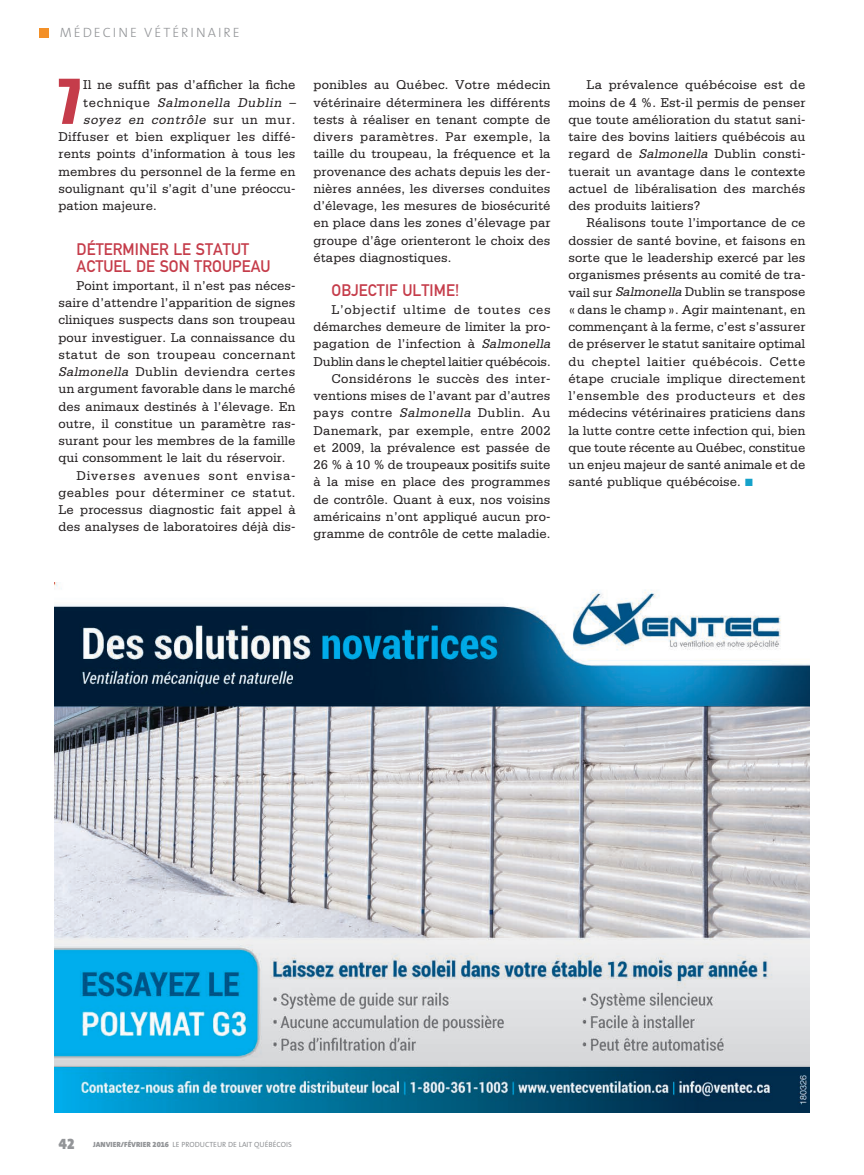
<style>
.page{position:relative;width:864px;height:1175px;background:#fff}
.page>*{position:absolute;margin:0;border:0;box-sizing:border-box;transform-origin:0 0}
.t1{font:57.15px "Impact";color:#c53c4a}
.t2{font:16.5px/17.2px "DIN Mittelschrift";letter-spacing:.005em;color:#c53c4a}
.t3{font:15px "The Mix Black Caps";color:#939598}
.t4{font:13.5px/17.2px "Serifa";letter-spacing:.005em;color:#231f20;text-align:justify}
.t5{font:13.5px "Serifa";letter-spacing:.03em;color:#231f20}
.t6{font:italic 13.5px "Serifa";letter-spacing:.045em;color:#231f20}
.t7{font:13.5px "Serifa";letter-spacing:.025em;color:#231f20}
.t8{font:13.5px "Serifa";letter-spacing:.035em;color:#231f20}
.t9{font:13.5px "Serifa";letter-spacing:.06em;color:#231f20}
.t10{font:300 13.5px "The Sans";letter-spacing:.15em;color:#939598}
.t11{font:7.5px "The Sans";color:#939598}
.s1{font-style:normal}
.s2{font-style:italic}
.s3{color:#15a2ca}
.s4{font-weight:900}
.s5{font-family:"The Sans Black Expert"}
</style>
<div class="page">
<img style="left:54px;top:583px;width:756px;height:529px">
<div style="left:40px;top:28px;width:9px;height:9px;background:#f39028"></div>
<p class="t10" style="left:60px;top:27px;width:182px">MÉDECINE VÉTÉRINAIRE</p>
<p class="t1" style="left:59px;top:66px;width:23px">7</p>
<p class="t4" style="left:83px;top:77px;width:214px">Il ne suffit pas d’afficher la fiche</p>
<p class="t6" style="left:83px;top:98px;width:216px"><span class="s1">technique</span> Salmonella Dublin –</p>
<p class="t6" style="left:83px;top:115px;width:214px">soyez en contrôle <span class="s1">sur un mur.</span></p>
<p class="t4" style="left:59px;top:129px;width:239px">Diffuser et bien expliquer les diffé-</p>
<p class="t4" style="left:59px;top:146px;width:238px">rents points d’information à tous les</p>
<p class="t4" style="left:59px;top:164px;width:239px">membres du personnel de la ferme en</p>
<p class="t4" style="left:59px;top:181px;width:238px">soulignant qu’il s’agit d’une préoccu-</p>
<p class="t4" style="left:59px;top:198px;width:100px">pation majeure.</p>
<p class="t2" style="left:77px;top:242px;width:196px">DÉTERMINER LE STATUT<br>ACTUEL DE SON TROUPEAU</p>
<p class="t4" style="left:77px;top:278px;width:221px">Point important, il n’est pas néces-</p>
<p class="t4" style="left:59px;top:295px;width:238px">saire d’attendre l’apparition de signes</p>
<p class="t4" style="left:59px;top:312px;width:238px">cliniques suspects dans son troupeau</p>
<p class="t4" style="left:59px;top:329px;width:238px">pour investiguer. La connaissance du</p>
<p class="t5" style="left:59px;top:350px;width:239px">statut de son troupeau concernant</p>
<p class="t7" style="left:59px;top:367px;width:238px"><span class="s2">Salmonella</span> Dublin deviendra certes</p>
<p class="t4" style="left:59px;top:381px;width:238px">un argument favorable dans le marché</p>
<p class="t4" style="left:59px;top:398px;width:238px">des animaux destinés à l’élevage. En</p>
<p class="t4" style="left:59px;top:416px;width:238px">outre, il constitue un paramètre ras-</p>
<p class="t4" style="left:59px;top:433px;width:238px">surant pour les membres de la famille</p>
<p class="t4" style="left:59px;top:450px;width:229px">qui consomment le lait du réservoir.</p>
<p class="t9" style="left:77px;top:471px;width:221px">Diverses avenues sont envisa-</p>
<p class="t5" style="left:59px;top:488px;width:239px">geables pour déterminer ce statut.</p>
<p class="t4" style="left:59px;top:502px;width:239px">Le processus diagnostic fait appel à</p>
<p class="t4" style="left:59px;top:519px;width:239px">des analyses de laboratoires déjà dis-</p>
<p class="t4" style="left:313px;top:77px;width:239px">ponibles au Québec. Votre médecin vétérinaire déterminera les différents tests à réaliser en tenant compte de divers paramètres. Par exemple, la taille du troupeau, la fréquence et la provenance des achats depuis les der&shy;nières années, les diverses conduites d’élevage, les mesures de biosécurité en place dans les zones d’élevage par groupe d’âge orienteront le choix des étapes diagnostiques.</p>
<p class="t2" style="left:332px;top:284px;width:129px">OBJECTIF ULTIME!</p>
<p class="t4" style="left:313px;top:302px;width:241px;text-align:right">L’objectif ultime de toutes ces démarches demeure de limiter la pro&shy;pagation de l’infection à <span class="s2">Salmonella </span>Dublin dans le cheptel laitier québécois.<br>Considérons le succès des inter&shy;ventions mises de l’avant par d’autres pays contre <span class="s2">Salmonella</span> Dublin. Au Danemark, par exemple, entre 2002 et 2009, la prévalence est passée de 26 % à 10 % de troupeaux positifs suite à la mise en place des programmes de contrôle. Quant à eux, nos voisins américains n’ont appliqué aucun pro&shy;gramme de contrôle de cette maladie.</p>
<p class="t4" style="left:586px;top:77px;width:220px">La prévalence québécoise est de</p>
<p class="t4" style="left:568px;top:95px;width:238px">moins de 4 %. Est-il permis de penser</p>
<p class="t4" style="left:568px;top:112px;width:238px">que toute amélioration du statut sani-</p>
<p class="t4" style="left:568px;top:129px;width:238px">taire des bovins laitiers québécois au</p>
<p class="t4" style="left:568px;top:146px;width:239px">regard de <span class="s2">Salmonella</span> Dublin consti-</p>
<p class="t4" style="left:568px;top:164px;width:238px">tuerait un avantage dans le contexte</p>
<p class="t4" style="left:568px;top:181px;width:238px">actuel de libéralisation des marchés</p>
<p class="t4" style="left:568px;top:198px;width:134px">des produits laitiers?</p>
<p class="t4" style="left:586px;top:215px;width:220px">Réalisons toute l’importance de ce</p>
<p class="t4" style="left:568px;top:233px;width:238px">dossier de santé bovine, et faisons en</p>
<p class="t4" style="left:568px;top:250px;width:238px">sorte que le leadership exercé par les</p>
<p class="t4" style="left:568px;top:267px;width:238px">organismes présents au comité de tra-</p>
<p class="t4" style="left:568px;top:284px;width:238px">vail sur <span class="s2">Salmonella</span>Dublin se transpose</p>
<p class="t4" style="left:568px;top:302px;width:238px">«dans le champ». Agir maintenant, en</p>
<p class="t4" style="left:568px;top:319px;width:238px">commençant à la ferme, c’est s’assurer</p>
<p class="t4" style="left:568px;top:336px;width:238px">de préserver le statut sanitaire optimal</p>
<p class="t5" style="left:568px;top:357px;width:238px">du cheptel laitier québécois. Cette</p>
<p class="t4" style="left:568px;top:371px;width:238px">étape cruciale implique directement</p>
<p class="t8" style="left:568px;top:391px;width:238px">l’ensemble des producteurs et des</p>
<p class="t4" style="left:568px;top:405px;width:238px">médecins vétérinaires praticiens dans</p>
<p class="t4" style="left:568px;top:422px;width:238px">la lutte contre cette infection qui, bien</p>
<p class="t4" style="left:568px;top:440px;width:239px">que toute récente au Québec, constitue</p>
<p class="t4" style="left:568px;top:457px;width:238px">un enjeu majeur de santé animale et de</p>
<p class="t4" style="left:568px;top:474px;width:186px">santé publique québécoise. <span class="s3">■</span></p>
<p class="t3" style="left:59px;top:1138px;width:17px">42</p>
<p class="t11" style="left:93px;top:1141px;width:200px"><span class="s4">JANVIER/FÉVRIER</span> <span class="s5">2016</span> LE PRODUCTEUR DE LAIT QUÉBÉCOIS</p>
</div>
